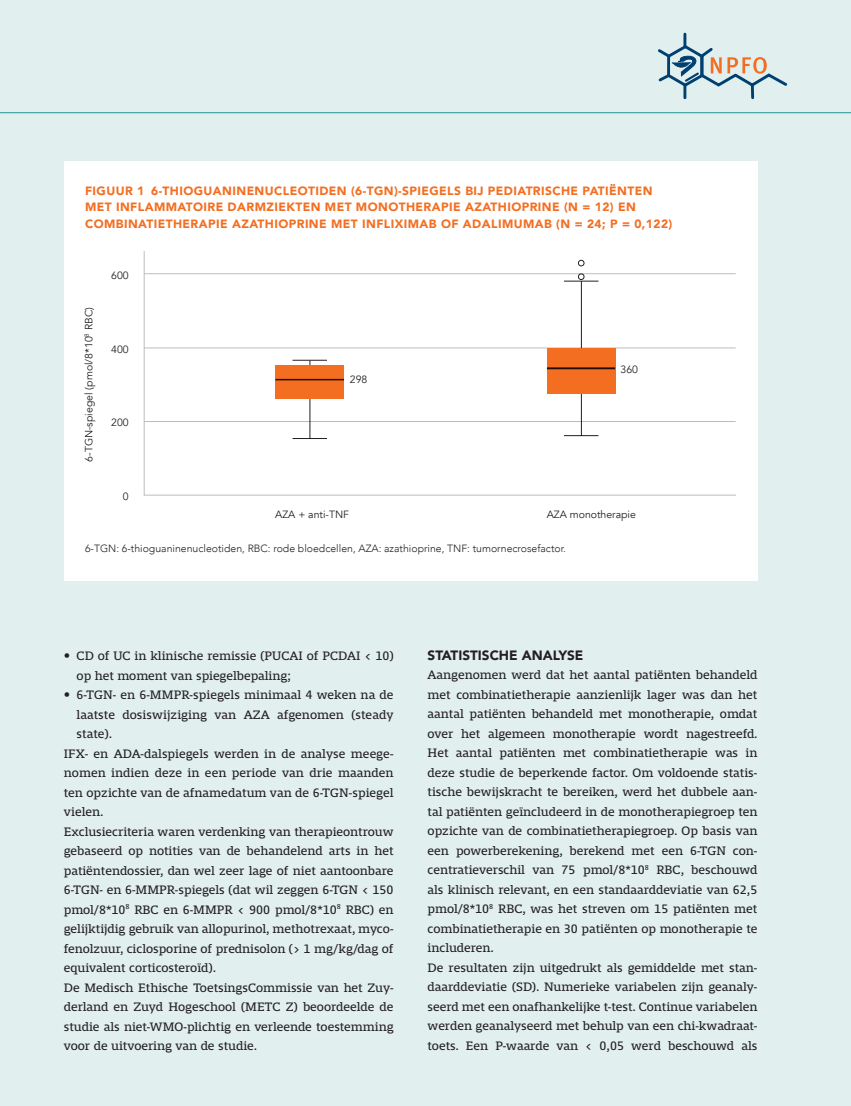
<style>
.page{position:relative;width:851px;height:1106px;background:#fff}
.page>*{position:absolute;margin:0;border:0;box-sizing:border-box;transform-origin:0 0}
.t1{font:900 13.5px "Avenir";color:#231f20}
.t2{font:12.75px/19.5px "Mislab Std";color:#231f20}
.t3{font:900 12px/16.5px "Avenir";letter-spacing:.035em;color:#f36e21}
.t4{font:300 10.5px "Avenir";color:#231f20}
.t5{font:10.5px "Avenir";color:#231f20}
.s1{font-family:"Avenir";font-weight:900}
</style>
<div class="page">
<div style="left:0;top:0;width:850px;height:1106px;background:#e2efef"></div>
<div style="left:64px;top:162px;width:693px;height:418px;background:#fff"></div>
<hr style="left:0;top:112px;width:850px;height:1px;background:#20a19d">
<svg style="left:658px;top:32px;width:130px;height:68px"></svg>
<svg style="left:143px;top:251px;width:593px;height:245px"></svg>
<hr style="left:144px;top:273px;width:591px;height:1px;background:#bcbdc0">
<hr style="left:144px;top:348px;width:591px;height:1px;background:#bcbdc0">
<hr style="left:144px;top:421px;width:591px;height:1px;background:#bcbdc0">
<svg style="left:578px;top:260px;width:6px;height:6px"></svg>
<div style="left:578px;top:273px;width:6px;height:7px;border:1px solid #231f20;border-radius:50%"></div>
<hr style="left:581px;top:281px;width:1px;height:155px;background:#231f20">
<hr style="left:309px;top:360px;width:1px;height:78px;background:#231f20">
<hr style="left:564px;top:281px;width:34px;height:1px;background:#231f20">
<hr style="left:564px;top:435px;width:34px;height:1px;background:#231f20">
<hr style="left:292px;top:438px;width:35px;height:1px;background:#231f20">
<hr style="left:292px;top:360px;width:35px;height:1px;background:#231f20">
<div style="left:547px;top:348px;width:68px;height:46px;background:#f36e21"></div>
<div style="left:275px;top:365px;width:69px;height:33px;background:#f36e21"></div>
<hr style="left:547px;top:367px;width:68px;height:2px;background:#231f20">
<hr style="left:275px;top:379px;width:69px;height:1px;background:#231f20">
<p class="t3" style="left:85px;top:182px;width:588px">FIGUUR 1 6-THIOGUANINENUCLEOTIDEN (6-TGN)-SPIEGELS BIJ PEDIATRISCHE PATIËNTEN<br>MET INFLAMMATOIRE DARMZIEKTEN MET MONOTHERAPIE AZATHIOPRINE (N = 12) EN<br>COMBINATIETHERAPIE AZATHIOPRINE MET INFLIXIMAB OF ADALIMUMAB (N = 24; P = 0,122)</p>
<p class="t5" style="left:82px;top:462px;width:156px;rotate:-90deg">6-TGN-spiegel (pmol/8*10<sup>8</sup> RBC)</p>
<p class="t5" style="left:111px;top:269px;width:19px">600</p>
<p class="t5" style="left:111px;top:343px;width:19px">400</p>
<p class="t5" style="left:111px;top:416px;width:19px">200</p>
<p class="t5" style="left:123px;top:490px;width:7px">0</p>
<p class="t5" style="left:350px;top:373px;width:19px">298</p>
<p class="t5" style="left:620px;top:362px;width:19px">360</p>
<p class="t5" style="left:275px;top:508px;width:75px">AZA + anti-TNF</p>
<p class="t5" style="left:546px;top:508px;width:91px">AZA monotherapie</p>
<p class="t4" style="left:85px;top:542px;width:482px">6-TGN: 6-thioguaninenucleotiden, RBC: rode bloedcellen, AZA: azathioprine, TNF: tumornecrosefactor.</p>
<p class="t2" style="left:77px;top:646px;width:318px;text-indent:-13px"><span class="s1">•</span> CD of UC in klinische remissie (PUCAI of PCDAI &lt; 10) op het moment van spiegelbepaling;</p>
<p class="t2" style="left:64px;top:685px;width:331px"><span class="s1">•</span> 6-TGN- en 6-MMPR-spiegels minimaal 4 weken na de</p>
<p class="t2" style="left:77px;top:704px;width:318px">laatste dosiswijziging van AZA afgenomen (steady</p>
<p class="t2" style="left:77px;top:724px;width:37px">state).</p>
<p class="t2" style="left:64px;top:743px;width:331px">IFX- en ADA-dalspiegels werden in de analyse meege-</p>
<p class="t2" style="left:64px;top:763px;width:331px">nomen indien deze in een periode van drie maanden</p>
<p class="t2" style="left:64px;top:782px;width:331px">ten opzichte van de afnamedatum van de 6-TGN-spiegel</p>
<p class="t2" style="left:64px;top:802px;width:41px">vielen.</p>
<p class="t2" style="left:64px;top:821px;width:331px">Exclusiecriteria waren verdenking van therapieontrouw</p>
<p class="t2" style="left:64px;top:841px;width:331px">gebaseerd op notities van de behandelend arts in het</p>
<p class="t2" style="left:64px;top:860px;width:331px">patiëntendossier, dan wel zeer lage of niet aantoonbare</p>
<p class="t2" style="left:64px;top:880px;width:331px">6-TGN- en 6-MMPR-spiegels (dat wil zeggen 6-TGN &lt; 150</p>
<p class="t2" style="left:64px;top:899px;width:331px">pmol/8*10<sup>8</sup> RBC en 6-MMPR &lt; 900 pmol/8*10<sup>8</sup> RBC) en</p>
<p class="t2" style="left:64px;top:919px;width:331px">gelijktijdig gebruik van allopurinol, methotrexaat, myco-</p>
<p class="t2" style="left:64px;top:938px;width:331px">fenolzuur, ciclosporine of prednisolon (&gt; 1 mg/kg/dag of</p>
<p class="t2" style="left:64px;top:958px;width:154px">equivalent corticosteroïd).</p>
<p class="t2" style="left:64px;top:977px;width:331px">De Medisch Ethische ToetsingsCommissie van het Zuy-</p>
<p class="t2" style="left:64px;top:997px;width:331px">derland en Zuyd Hogeschool (METC Z) beoordeelde de</p>
<p class="t2" style="left:64px;top:1016px;width:331px">studie als niet-WMO-plichtig en verleende toestemming</p>
<p class="t2" style="left:64px;top:1036px;width:195px">voor de uitvoering van de studie.</p>
<p class="t1" style="left:427px;top:643px;width:157px">STATISTISCHE ANALYSE</p>
<p class="t2" style="left:427px;top:665px;width:331px">Aangenomen werd dat het aantal patiënten behandeld met combinatietherapie aanzienlijk lager was dan het aantal patiënten behandeld met monotherapie, omdat over het algemeen monotherapie wordt nagestreefd.<br>Het aantal patiënten met combinatietherapie was in deze studie de beperkende factor. Om voldoende statis&shy;tische bewijskracht te bereiken, werd het dubbele aan&shy;tal patiënten geïncludeerd in de monotherapiegroep ten opzichte van de combinatietherapiegroep. Op basis van een powerberekening, berekend met een 6-TGN con&shy;centratieverschil van 75 pmol/8*10<sup>8</sup> RBC, beschouwd als klinisch relevant, en een standaarddeviatie van 62,5 pmol/8*10<sup>8</sup> RBC, was het streven om 15 patiënten met combinatietherapie en 30 patiënten op monotherapie te includeren.<br>De resultaten zijn uitgedrukt als gemiddelde met stan&shy;daarddeviatie (SD). Numerieke variabelen zijn geanaly&shy;seerd met een onafhankelijke t-test. Continue variabelen werden geanalyseerd met behulp van een chi-kwadraat&shy;toets. Een P-waarde van &lt; 0,05 werd beschouwd als</p>
</div>
